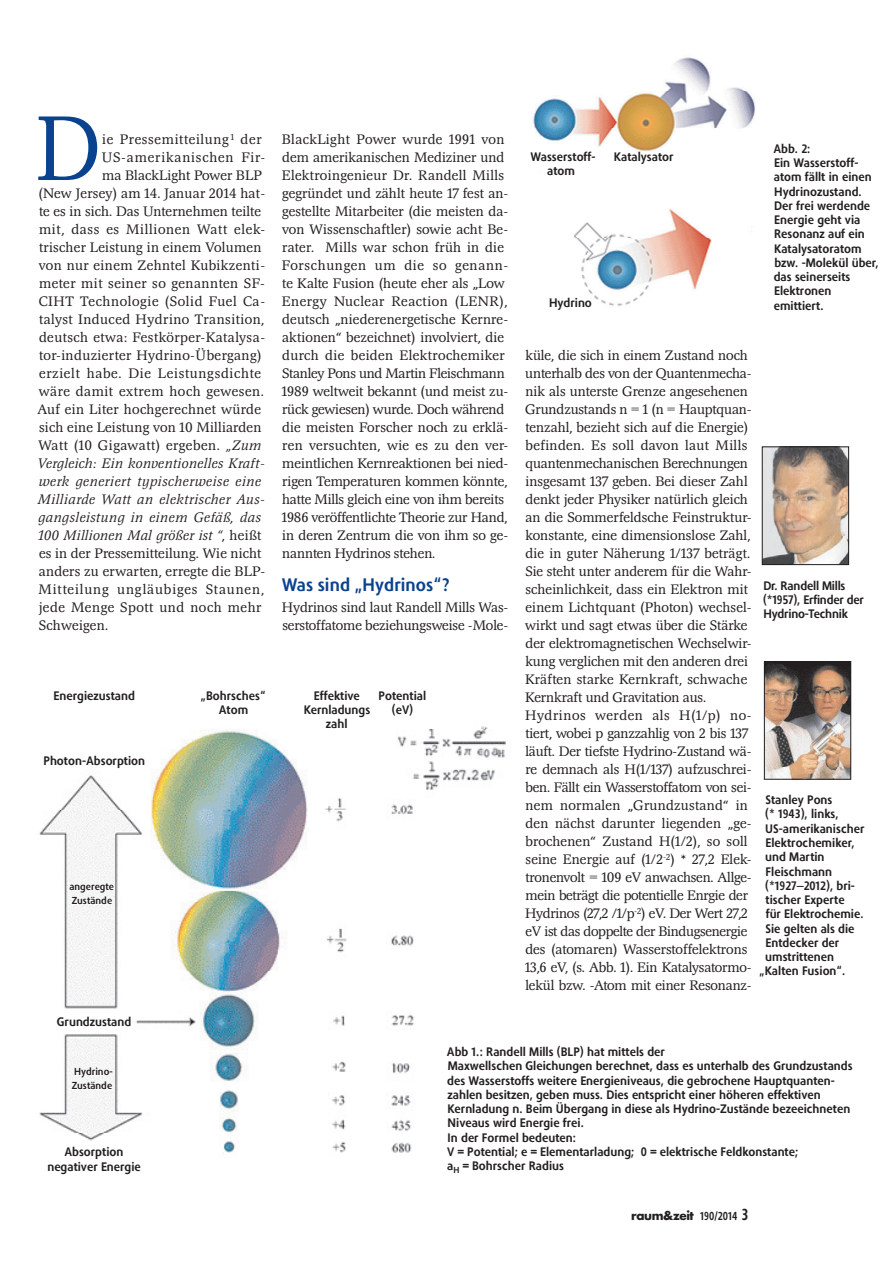
<style>
.page{position:relative;width:893px;height:1263px;background:#fff}
.page>*{position:absolute;margin:0;border:0;box-sizing:border-box;transform-origin:0 0}
.t1{font:300 95.25px "Magna T";color:#09428e;scale:.9 1}
.t2{font:700 18.75px "Phoenica STD Cn";letter-spacing:.005em;color:#09428e;scale:1.1 1}
.t3{font:300 14.25px/18px "Magna T";letter-spacing:.005em;color:#231f20}
.t4{font:italic 300 14.25px "Magna T";letter-spacing:.04em;color:#231f20}
.t5{font:300 14.25px "Magna T";letter-spacing:.035em;color:#231f20}
.t6{font:300 14.25px "Magna T";letter-spacing:.03em;color:#231f20}
.t7{font:300 14.25px "Magna T";letter-spacing:.04em;color:#231f20}
.t8{font:300 14.25px "Magna T";letter-spacing:.05em;color:#231f20}
.t9{font:300 14.25px "Magna T";letter-spacing:.065em;color:#231f20}
.t10{font:300 14.25px "Magna T";letter-spacing:.045em;color:#231f20}
.t11{font:300 14.25px "Magna T";letter-spacing:.06em;color:#231f20}
.t12{font:700 12.75px/14.2px "Phoenica STD Cn";color:#231f20;text-align:center;scale:1.1 1}
.t13{font:700 12px "Futura";letter-spacing:-.03em;color:#231f20}
.t14{font:700 10.5px/14.2px "Phoenica STD Cn";color:#231f20;scale:1.1 1}
.s1{font-style:italic}
.s2{font-style:normal}
.s3{font-family:"Phoenica STD Cn"}
.s4{font-family:"Phoenica STD Cn";font-size:16.5px}
</style>
<div class="page">
<img style="left:533px;top:57px;width:223px;height:249px">
<img style="left:39px;top:726px;width:467px;height:428px">
<svg style="left:68px;top:881px;width:48px;height:25px"></svg>
<svg style="left:70px;top:1065px;width:44px;height:26px"></svg>
<img style="left:764px;top:449px;width:83px;height:114px">
<div style="left:762px;top:447px;width:87px;height:118px;border:1px solid #231f20"></div>
<img style="left:766px;top:663px;width:83px;height:114px">
<div style="left:764px;top:661px;width:87px;height:118px;border:1px solid #231f20"></div>
<h1 class="t1" style="left:36px;top:98px;width:73px">D</h1>
<p class="t10" style="left:102px;top:132px;width:161px">ie Pressemitteilung <sup>1</sup> der</p>
<p class="t11" style="left:102px;top:150px;width:165px">US-amerikanischen Fir-</p>
<p class="t3" style="left:102px;top:167px;width:161px">ma BlackLight Power BLP</p>
<p class="t3" style="left:38px;top:185px;width:228px">(New Jersey) am 14. Januar 2014 hat-</p>
<p class="t3" style="left:39px;top:203px;width:223px">te es in sich. Das Unternehmen teilte</p>
<p class="t8" style="left:39px;top:222px;width:228px">mit, dass es Millionen Watt elek-</p>
<p class="t3" style="left:39px;top:239px;width:224px">trischer Leistung in einem Volumen</p>
<p class="t6" style="left:39px;top:258px;width:228px">von nur einem Zehntel Kubikzenti-</p>
<p class="t5" style="left:39px;top:276px;width:228px">meter mit seiner so genannten SF-</p>
<p class="t7" style="left:39px;top:294px;width:228px">CIHT Technologie (Solid Fuel Ca-</p>
<p class="t5" style="left:39px;top:312px;width:227px">talyst Induced Hydrino Transition,</p>
<p class="t5" style="left:39px;top:330px;width:228px">deutsch etwa: Festkörper-Katalysa-</p>
<p class="t6" style="left:39px;top:348px;width:224px">tor-induzierter Hydrino-Übergang)</p>
<p class="t8" style="left:39px;top:366px;width:223px">erzielt habe. Die Leistungsdichte</p>
<p class="t7" style="left:39px;top:384px;width:227px">wäre damit extrem hoch gewesen.</p>
<p class="t6" style="left:37px;top:402px;width:225px">Auf ein Liter hochgerechnet würde</p>
<p class="t3" style="left:39px;top:419px;width:224px">sich eine Leistung von 10 Milliarden</p>
<p class="t5" style="left:38px;top:438px;width:224px">Watt (10 Gigawatt) ergeben. <span class="s1">„Zum</span></p>
<p class="t4" style="left:37px;top:456px;width:229px">Vergleich: Ein konventionelles Kraft-</p>
<p class="t4" style="left:38px;top:474px;width:224px">werk generiert typischerweise eine</p>
<p class="t4" style="left:37px;top:492px;width:229px">Milliarde Watt an elektrischer Aus-</p>
<p class="t4" style="left:38px;top:510px;width:224px">gangsleistung in einem Gefäß, das</p>
<p class="t4" style="left:37px;top:528px;width:226px">100 Millionen Mal größer ist “<span class="s2">, heißt</span></p>
<p class="t3" style="left:39px;top:545px;width:224px">es in der Pressemitteilung. Wie nicht</p>
<p class="t3" style="left:39px;top:563px;width:228px">anders zu erwarten, erregte die BLP-</p>
<p class="t9" style="left:39px;top:582px;width:227px">Mitteilung ungläubiges Staunen,</p>
<p class="t7" style="left:39px;top:600px;width:224px">jede Menge Spott und noch mehr</p>
<p class="t3" style="left:39px;top:617px;width:71px">Schweigen.</p>
<p class="t3" style="left:282px;top:131px;width:228px">BlackLight Power wurde 1991 von dem amerikanischen Mediziner und Elektroingenieur Dr. Randell Mills gegründet und zählt heute 17 fest an&shy;gestellte Mitarbeiter (die meisten da&shy;von Wissenschaftler) sowie acht Be&shy;rater. Mills war schon früh in die Forschungen um die so genann&shy;te Kalte Fusion (heute eher als „Low Energy Nuclear Reaction (LENR), deutsch „niederenergetische Kernre&shy;aktionen“ bezeichnet) involviert, die durch die beiden Elektrochemiker Stanley Pons und Martin Fleischmann 1989 weltweit bekannt (und meist zu&shy;rück gewiesen) wurde. Doch während die meisten Forscher noch zu erklä&shy;ren versuchten, wie es zu den ver&shy;meintlichen Kernreaktionen bei nied&shy;rigen Temperaturen kommen könnte, hatte Mills gleich eine von ihm bereits 1986 veröffentlichte Theorie zur Hand, in deren Zentrum die von ihm so ge&shy;nannten Hydrinos stehen.</p>
<h2 class="t2" style="left:282px;top:575px;width:154px">Was sind „Hydrinos“?</h2>
<p class="t3" style="left:282px;top:599px;width:228px">Hydrinos sind laut Randell Mills Was&shy;serstoffatome beziehungsweise -Mole-</p>
<p class="t12" style="left:54px;top:689px;width:75px">Energiezustand</p>
<p class="t12" style="left:43px;top:754px;width:94px">Photon-Absorption</p>
<p class="t14" style="left:69px;top:879px;width:42px">angeregte<br>Zustände</p>
<p class="t12" style="left:57px;top:1015px;width:69px">Grundzustand</p>
<p class="t12" style="left:201px;top:689px;width:60px">„Bohrsches“<br>Atom</p>
<p class="t12" style="left:304px;top:689px;width:62px">Effektive<br>Kernladungs zahl</p>
<p class="t12" style="left:379px;top:689px;width:45px">Potential (eV)</p>
<p class="t12" style="left:531px;top:150px;width:61px">Wasserstoff&shy;atom</p>
<p class="t12" style="left:614px;top:150px;width:56px">Katalysator</p>
<p class="t12" style="left:549px;top:296px;width:41px">Hydrino</p>
<p class="t12" style="left:773px;top:142px;width:97px;text-align:left">Abb. 2:<br>Ein Wasserstoff&shy;atom fällt in einen<br>Hydrinozustand.<br>Der frei werdende<br>Energie geht via<br>Resonanz auf ein<br>Katalysatoratom bzw. -Molekül über, das seinerseits<br>Elektronen emittiert.</p>
<p class="t3" style="left:525px;top:347px;width:228px">küle, die sich in einem Zustand noch unterhalb des von der Quantenmecha&shy;nik als unterste Grenze angesehenen Grundzustands n = 1 (n = Hauptquan&shy;tenzahl, bezieht sich auf die Energie) befinden. Es soll davon laut Mills quantenmechanischen Berechnungen insgesamt 137 geben. Bei dieser Zahl denkt jeder Physiker natürlich gleich an die Sommerfeldsche Feinstruktur&shy;konstante, eine dimensionslose Zahl, die in guter Näherung 1/137 beträgt.<br>Sie steht unter anderem für die Wahr&shy;scheinlichkeit, dass ein Elektron mit einem Lichtquant (Photon) wechsel&shy;wirkt und sagt etwas über die Stärke der elektromagnetischen Wechselwir&shy;kung verglichen mit den anderen drei Kräften starke Kernkraft, schwache Kernkraft und Gravitation aus.<br>Hydrinos werden als H(1/p) no&shy;tiert, wobei p ganzzahlig von 2 bis 137 läuft. Der tiefste Hydrino-Zustand wä&shy;re demnach als H(1/137) aufzuschrei&shy;ben. Fällt ein Wasserstoffatom von sei&shy;nem normalen „Grundzustand“ in den nächst darunter liegenden „ge&shy;brochenen“ Zustand H(1/2), so soll seine Energie auf (1/2<sup>-2</sup>) * 27,2 Elek&shy;tronenvolt = 109 eV anwachsen. Allge&shy;mein beträgt die potentielle Enrgie der Hydrinos (27,2 /1/p<sup>-2</sup>) eV. Der Wert 27,2 eV ist das doppelte der Bindugsenergie des (atomaren) Wasserstoffelektrons 13,6 eV, (s. Abb. 1). Ein Katalysatormo&shy;lekül bzw. -Atom mit einer Resonanz-</p>
<p class="t12" style="left:763px;top:579px;width:93px;text-align:left">Dr. Randell Mills (*1957), Erfinder der<br>Hydrino-Technik</p>
<p class="t12" style="left:765px;top:793px;width:62px">Stanley Pons</p>
<p class="t12" style="left:765px;top:807px;width:68px">(* 1943), links,</p>
<p class="t12" style="left:765px;top:822px;width:92px">US-amerikanischer</p>
<p class="t12" style="left:765px;top:836px;width:83px">Elektrochemiker,</p>
<p class="t12" style="left:765px;top:850px;width:56px">und Martin</p>
<p class="t12" style="left:765px;top:864px;width:62px">Fleischmann</p>
<p class="t12" style="left:765px;top:879px;width:83px">(*1927–2012), bri-</p>
<p class="t12" style="left:765px;top:893px;width:73px">tischer Experte</p>
<p class="t12" style="left:766px;top:907px;width:90px">für Elektrochemie.</p>
<p class="t12" style="left:765px;top:921px;width:83px">Sie gelten als die</p>
<p class="t12" style="left:765px;top:936px;width:69px">Entdecker der</p>
<p class="t12" style="left:765px;top:950px;width:64px">umstrittenen</p>
<p class="t12" style="left:759px;top:964px;width:80px">„Kalten Fusion“.</p>
<p class="t14" style="left:72px;top:1065px;width:39px">Hydrino-<br>Zustände</p>
<p class="t12" style="left:47px;top:1145px;width:87px">Absorption negativer Energie</p>
<p class="t12" style="left:447px;top:1045px;width:370px;text-align:left">Abb 1.: Randell Mills (BLP) hat mittels der<br>Maxwellschen Gleichungen berechnet, dass es unterhalb des Grundzustands des Wasserstoffs weitere Energieniveaus, die gebrochene Hauptquanten&shy;zahlen besitzen, geben muss. Dies entspricht einer höheren effektiven Kernladung n. Beim Übergang in diese als Hydrino-Zustände bezeeichneten Niveaus wird Energie frei.<br>In der Formel bedeuten:<br>V = Potential; e = Elementarladung; 0 = elektrische Feldkonstante;<br>a<sub>H</sub> = Bohrscher Radius</p>
<p class="t13" style="left:631px;top:1207px;width:119px">raum&amp;zeit <span class="s3">190/2014</span> <span class="s4">3</span></p>
</div>
